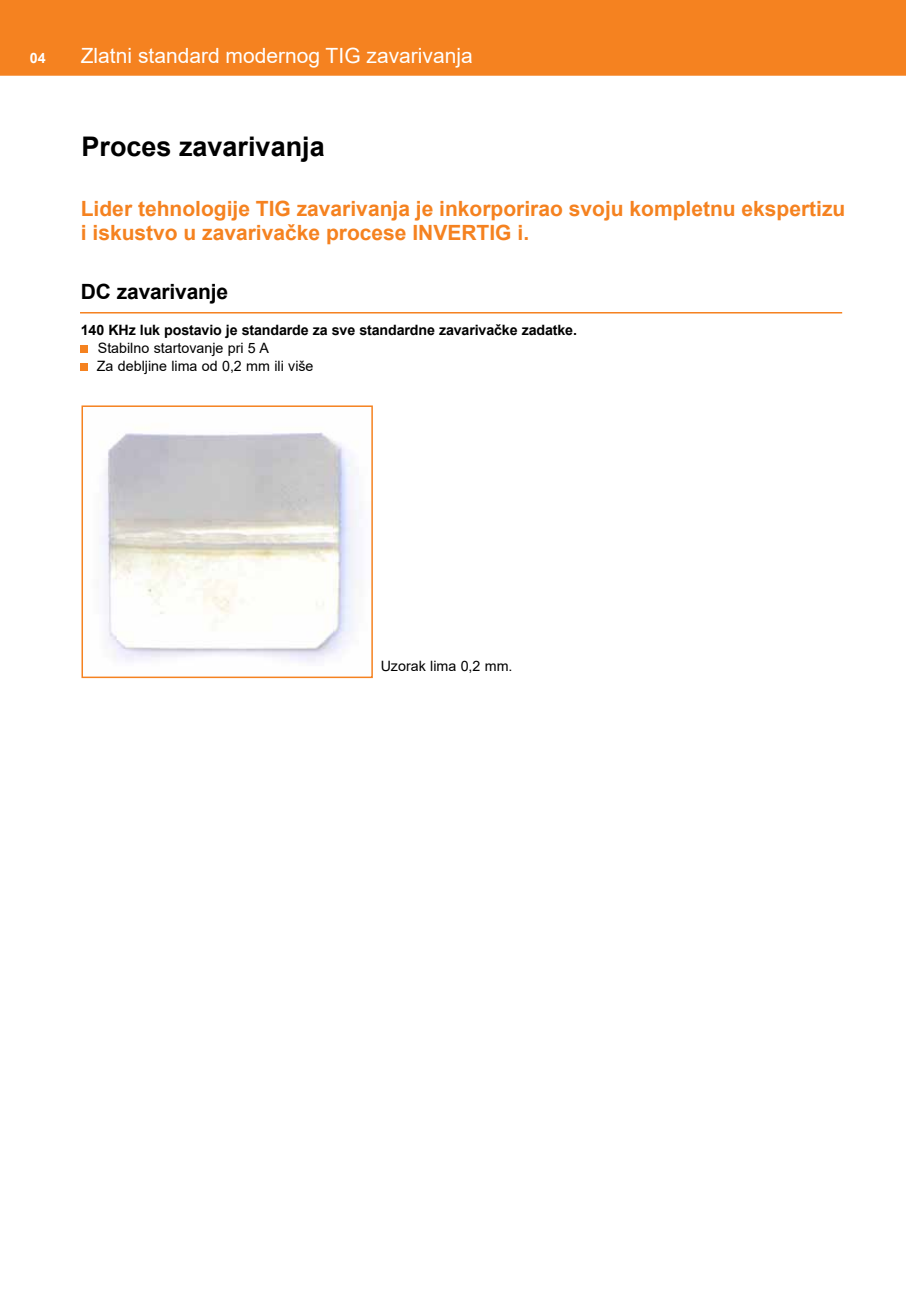
<style>
.page{position:relative;width:906px;height:1289px;background:#fff}
.page>*{position:absolute;margin:0;border:0;box-sizing:border-box;transform-origin:0 0}
.t1{font:700 27px "Arial";color:#000}
.t2{font:700 21px/24px "Arial";color:#f58220}
.t3{font:21px "Arial";color:#fff}
.t4{font:700 21px "Arial";letter-spacing:-.01em;color:#000}
.t5{font:14.25px/18px "Arial";color:#000}
.t6{font:700 14.25px "Arial";letter-spacing:-.01em;color:#000}
.t7{font:700 14.25px "Arial";color:#fff}
</style>
<div class="page">
<div style="left:0;top:0;width:906px;height:76px;background:#f58220"></div>
<hr style="left:80px;top:312px;width:762px;height:1px;background:#f58220">
<img style="left:102px;top:432px;width:257px;height:230px">
<div style="left:81px;top:405px;width:292px;height:273px;border:2px solid #f58220"></div>
<div style="left:81px;top:345px;width:7px;height:7px;background:#f58220"></div>
<div style="left:81px;top:363px;width:7px;height:7px;background:#f58220"></div>
<p class="t7" style="left:30px;top:47px;width:17px">04</p>
<p class="t3" style="left:81px;top:41px;width:393px">Zlatni standard modernog TIG zavarivanja</p>
<p class="t1" style="left:81px;top:127px;width:245px">Proces zavarivanja</p>
<p class="t2" style="left:81px;top:197px;width:766px">Lider tehnologije TIG zavarivanja je inkorporirao svoju kompletnu ekspertizu i iskustvo u zavarivačke procese INVERTIG i.</p>
<p class="t4" style="left:81px;top:277px;width:149px">DC zavarivanje</p>
<p class="t6" style="left:81px;top:320px;width:497px">140 KHz luk postavio je standarde za sve standardne zavarivačke zadatke.</p>
<p class="t5" style="left:97px;top:339px;width:218px">Stabilno startovanje pri 5 A<br>Za debljine lima od 0,2 mm ili više</p>
<p class="t5" style="left:381px;top:656px;width:133px">Uzorak lima 0,2 mm.</p>
</div>
